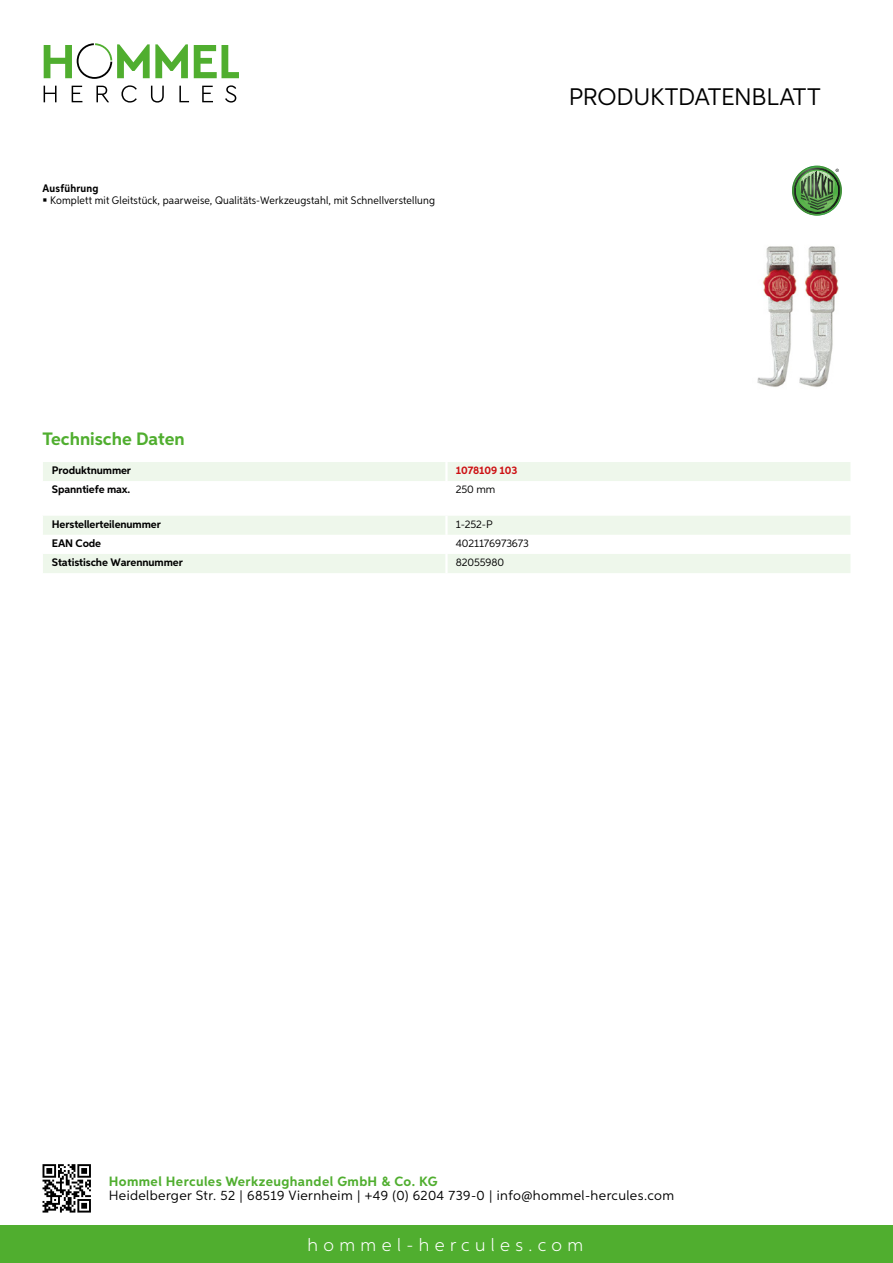
<style>
.page{position:relative;width:893px;height:1263px;background:#fff}
.page>*{position:absolute;margin:0;border:0;box-sizing:border-box;transform-origin:0 0}
.t1{font:24px "Aspira";letter-spacing:-.01em;color:#000}
.t2{font:300 18px "Aspira";letter-spacing:.3em;color:#fff}
.t3{font:700 18px "Aspira";color:#50ae2f}
.t4{font:13.5px "Aspira";letter-spacing:.03em;color:#000}
.t5{font:700 13.5px "Aspira";letter-spacing:.03em;color:#50ae2f}
.t6{font:700 10.95px "Aspira";letter-spacing:-.01em;color:#000}
.t7{font:10.95px "Aspira Nar";letter-spacing:.015em;color:#000}
.t8{font:10.95px "Aspira";letter-spacing:-.01em;color:#000}
.t9{font:700 10.95px "Aspira";letter-spacing:-.01em;color:#cd1013}
.t10{font:700 10.95px "Aspira Nar";letter-spacing:.02em;color:#000}
</style>
<div class="page">
<div style="left:0;top:1226px;width:893px;height:37px;background:#50ae2f"></div>
<svg style="left:43px;top:1164px;width:48px;height:48px"></svg>
<svg style="left:194px;top:45px;width:45px;height:33px"></svg>
<svg style="left:44px;top:43px;width:144px;height:36px"></svg>
<svg style="left:44px;top:86px;width:13px;height:16px"></svg>
<svg style="left:72px;top:86px;width:10px;height:16px"></svg>
<svg style="left:96px;top:86px;width:13px;height:16px"></svg>
<svg style="left:121px;top:85px;width:16px;height:18px"></svg>
<svg style="left:151px;top:86px;width:13px;height:17px"></svg>
<svg style="left:179px;top:86px;width:10px;height:16px"></svg>
<svg style="left:202px;top:86px;width:11px;height:16px"></svg>
<svg style="left:225px;top:85px;width:11px;height:18px"></svg>
<div style="left:43px;top:462px;width:807px;height:19px;background:#eef7eb"></div>
<svg style="left:43px;top:516px;width:807px;height:57px"></svg>
<hr style="left:445px;top:554px;width:3px;height:19px;background:#fff">
<img style="left:757px;top:246px;width:82px;height:141px">
<img style="left:839px;top:179px;width:3px;height:23px">
<svg style="left:792px;top:166px;width:47px;height:50px"></svg>
<p class="t10" style="left:43px;top:181px;width:58px">Ausführung</p>
<p class="t7" style="left:50px;top:194px;width:386px">Komplett mit Gleitstück, paarweise, Qualitäts-Werkzeugstahl, mit Schnellverstellung</p>
<h1 class="t1" style="left:569px;top:82px;width:253px">Produktdatenblatt</h1>
<h2 class="t3" style="left:43px;top:428px;width:144px">Technische Daten</h2>
<p class="t6" style="left:52px;top:463px;width:81px">Produktnummer</p>
<p class="t9" style="left:456px;top:463px;width:63px">1078109 103</p>
<p class="t6" style="left:52px;top:483px;width:80px">Spanntiefe max.</p>
<p class="t8" style="left:456px;top:483px;width:41px">250 mm</p>
<p class="t6" style="left:52px;top:517px;width:111px">Herstellerteilenummer</p>
<p class="t8" style="left:456px;top:517px;width:38px">1-252-P</p>
<p class="t6" style="left:52px;top:536px;width:51px">EAN Code</p>
<p class="t8" style="left:456px;top:536px;width:75px">4021176973673</p>
<p class="t6" style="left:52px;top:555px;width:132px">Statistische Warennummer</p>
<p class="t8" style="left:456px;top:555px;width:50px">82055980</p>
<p class="t5" style="left:109px;top:1172px;width:330px">Hommel Hercules Werkzeughandel GmbH &amp; Co. KG</p>
<p class="t4" style="left:109px;top:1187px;width:567px">Heidelberger Str. 52 | 68519 Viernheim | +49 (0) 6204 739-0 | info@hommel-hercules.com</p>
<h2 class="t2" style="left:307px;top:1234px;width:277px">hommel-hercules.com</h2>
</div>
